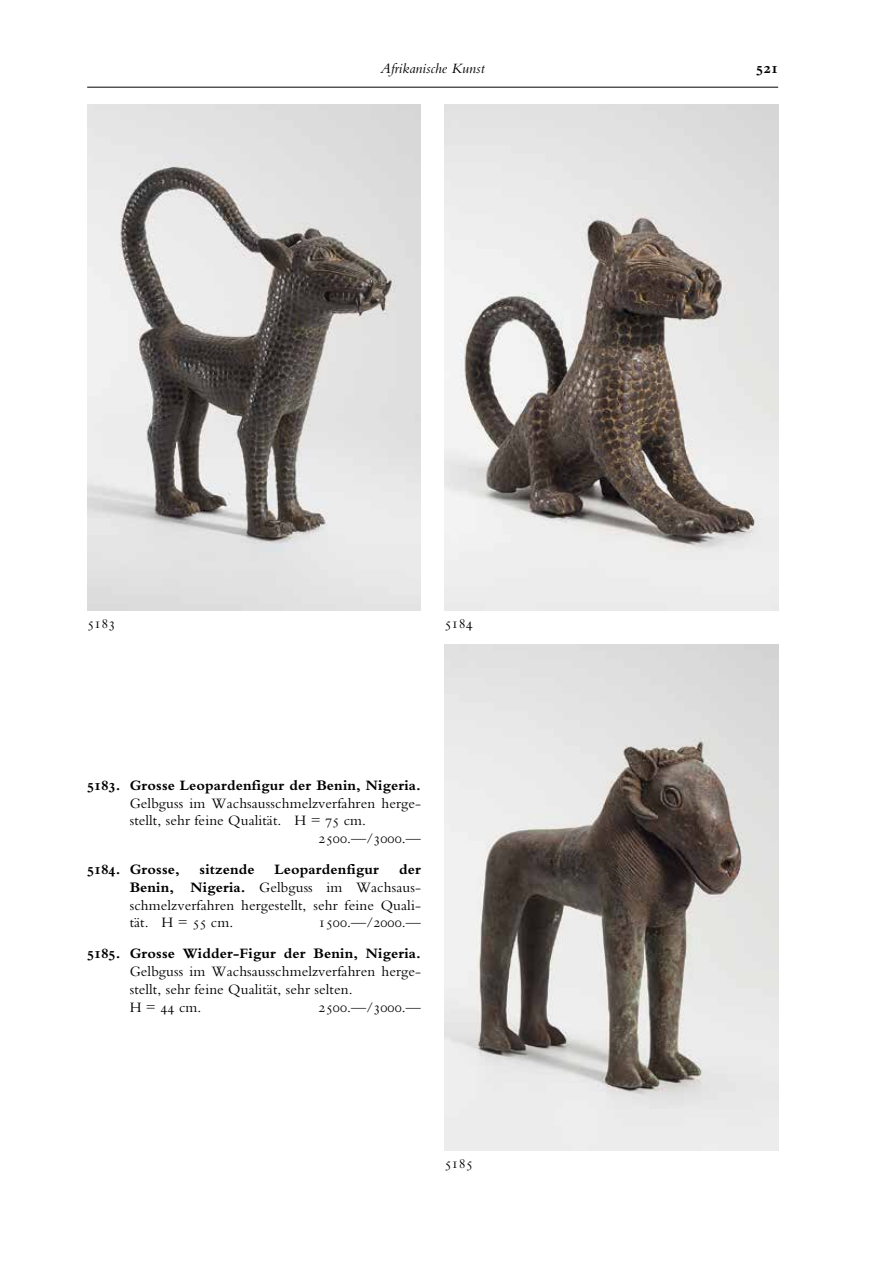
<style>
.page{position:relative;width:893px;height:1263px;background:#fff}
.page>*{position:absolute;margin:0;border:0;box-sizing:border-box;transform-origin:0 0}
.t1{font:15px/17.9px "Bembo";letter-spacing:.01em;color:#000;text-align:justify}
.t2{font:15px "Bembo SC";letter-spacing:.01em;color:#000}
.t3{font:700 15px "Bembo";letter-spacing:.01em;color:#000}
.t4{font:15px "Bembo Bold Os F";color:#000}
.t5{font:italic 14.85px "Bembo";letter-spacing:.01em;color:#000}
.s1{font-family:"Bembo Bold Os F"}
.s2{font-weight:700}
.s3{font-family:"Bembo SC"}
.s4{font-family:"Bembo"}
.s5{font-family:"Bembo Bold Os F";font-weight:400}
</style>
<div class="page">
<hr style="left:87px;top:87px;width:691px;height:1px;background:#000">
<img style="left:87px;top:104px;width:334px;height:506px">
<img style="left:444px;top:104px;width:334px;height:506px">
<img style="left:444px;top:644px;width:334px;height:506px">
<p class="t5" style="left:381px;top:60px;width:106px">Afrikanische Kunst</p>
<p class="t4" style="left:756px;top:60px;width:23px">521</p>
<p class="t2" style="left:87px;top:615px;width:30px">5183</p>
<p class="t2" style="left:444px;top:615px;width:30px">5184</p>
<p class="t1" style="left:130px;top:776px;width:293px;text-indent:-43px"><span class="s1">5183</span><span class="s2">. Grosse Leopardenfigur der Benin, Nigeria.<br></span>Gelbguss im Wachsausschmelzverfahren herge&shy;stellt, sehr feine Qualität. H = <span class="s3">75</span> cm.</p>
<p class="t2" style="left:319px;top:830px;width:104px">2500<span class="s4">.—/</span>3000<span class="s4">.—</span></p>
<p class="t3" style="left:87px;top:861px;width:94px"><span class="s5">5184</span>. Grosse,</p>
<p class="t3" style="left:200px;top:861px;width:57px">sitzende</p>
<p class="t3" style="left:275px;top:861px;width:106px">Leopardenfigur</p>
<p class="t1" style="left:130px;top:860px;width:293px;text-indent:269px"><span class="s2">der Benin, Nigeria.</span> Gelbguss im Wachsaus&shy;schmelzverfahren hergestellt, sehr feine Quali&shy;tät. H = <span class="s3">55</span> cm.</p>
<p class="t2" style="left:319px;top:914px;width:104px">1500<span class="s4">.—/</span>2000<span class="s4">.—</span></p>
<p class="t1" style="left:130px;top:944px;width:293px;text-align:left;text-indent:-43px"><span class="s1">5185</span><span class="s2">. Grosse Widder-Figur der Benin, Nigeria.<br></span>Gelbguss im Wachsausschmelzverfahren herge&shy;stellt, sehr feine Qualität, sehr selten.<br>H = <span class="s3">44</span> cm.</p>
<p class="t2" style="left:319px;top:999px;width:104px">2500<span class="s4">.—/</span>3000<span class="s4">.—</span></p>
<p class="t2" style="left:444px;top:1155px;width:30px">5185</p>
</div>
